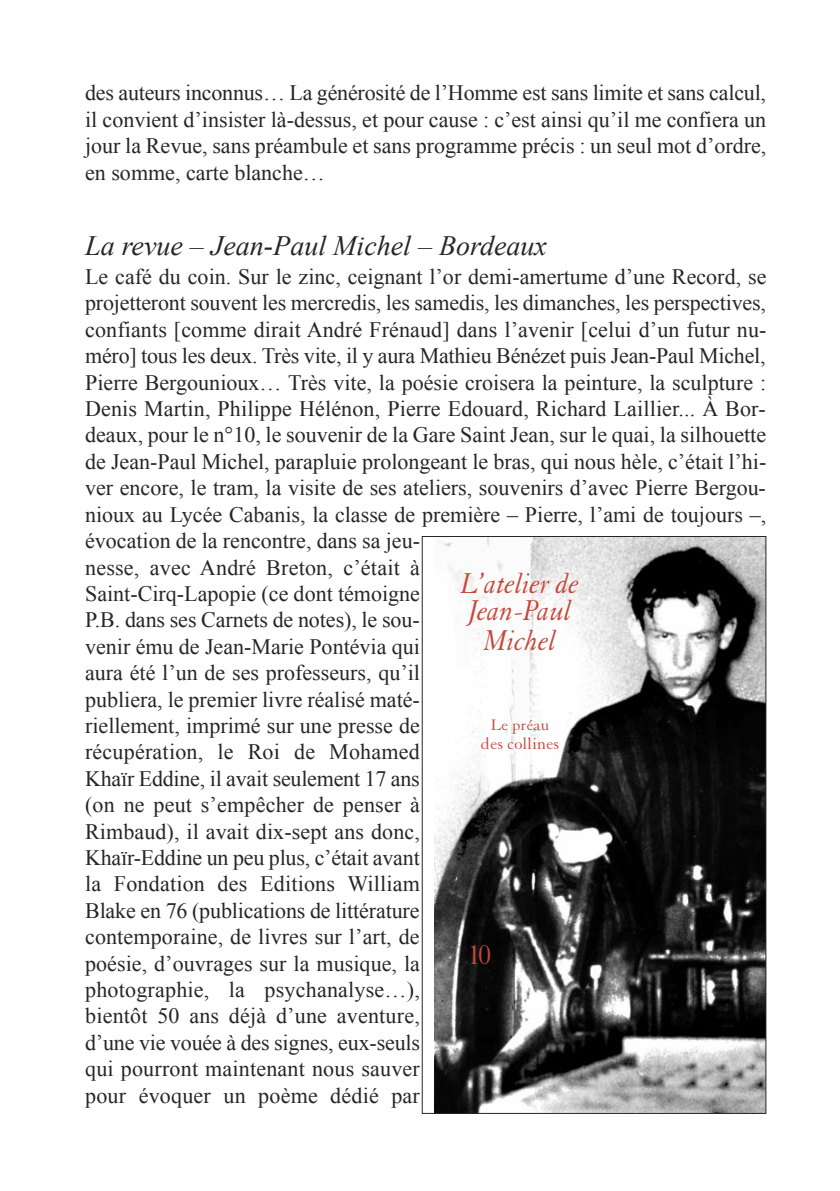
<style>
.page{position:relative;width:840px;height:1191px;background:#fff}
.page>*{position:absolute;margin:0;border:0;box-sizing:border-box;transform-origin:0 0}
.t1{font:italic 31.2px/28.6px "Granjon";letter-spacing:.005em;color:#c6473b;text-align:center;scale:.9 1}
.t2{font:29.4px "Granjon";color:#c6473b}
.t3{font:italic 28px "Times New Roman";color:#272627}
.t4{font:22px/26.4px "Times New Roman";color:#272627;text-align:justify}
.t5{font:17.4px "Granjon";letter-spacing:.015em;color:#c6473b}
.t6{font:16.4px "Granjon";letter-spacing:.01em;color:#c6473b}
</style>
<div class="page">
<img style="left:434px;top:538px;width:329px;height:573px">
<p class="t4" style="left:85px;top:80px;width:682px">des auteurs inconnus… La générosité de l’Homme est sans limite et sans calcul, il convient d’insister là-dessus, et pour cause : c’est ainsi qu’il me confiera un jour la Revue, sans préambule et sans programme précis : un seul mot d’ordre, en somme, carte blanche…</p>
<p class="t3" style="left:85px;top:230px;width:463px">La revue – Jean-Paul Michel – Bordeaux</p>
<p class="t4" style="left:85px;top:263px;width:682px;text-align:left">Le café du coin. Sur le zinc, ceignant l’or demi-amertume d’une Record, se projetteront souvent les mercredis, les samedis, les dimanches, les perspectives, confiants [comme dirait André Frénaud] dans l’avenir [celui d’un futur nu&shy;méro] tous les deux. Très vite, il y aura Mathieu Bénézet puis Jean-Paul Michel, Pierre Bergounioux… Très vite, la poésie croisera la peinture, la sculpture :<br>Denis Martin, Philippe Hélénon, Pierre Edouard, Richard Laillier... À Bor&shy;deaux, pour le n°10, le souvenir de la Gare Saint Jean, sur le quai, la silhouette de Jean-Paul Michel, parapluie prolongeant le bras, qui nous hèle, c’était l’hi&shy;ver encore, le tram, la visite de ses ateliers, souvenirs d’avec Pierre Bergou&shy;nioux au Lycée Cabanis, la classe de première – Pierre, l’ami de toujours –, évocation de la rencontre, dans sa jeu-<br>nesse, avec André Breton, c’était à<br>Saint-Cirq-Lapopie (ce dont témoigne<br>P.B. dans ses Carnets de notes), le sou-<br>venir ému de Jean-Marie Pontévia qui<br>aura été l’un de ses professeurs, qu’il<br>publiera, le premier livre réalisé maté-<br>riellement, imprimé sur une presse de<br>récupération, le Roi de Mohamed<br>Khaïr Eddine, il avait seulement 17 ans<br>(on ne peut s’empêcher de penser à<br>Rimbaud), il avait dix-sept ans donc,<br>Khaïr-Eddine un peu plus, c’était avant<br>la Fondation des Editions William<br>Blake en 76 (publications de littérature<br>contemporaine, de livres sur l’art, de<br>poésie, d’ouvrages sur la musique, la<br>photographie, la psychanalyse…),<br>bientôt 50 ans déjà d’une aventure,<br>d’une vie vouée à des signes, eux-seuls<br>qui pourront maintenant nous sauver<br>pour évoquer un poème dédié par</p>
<h1 class="t1" style="left:461px;top:572px;width:133px">L’atelier de<br>Jean-Paul<br>Michel</h1>
<p class="t6" style="left:490px;top:718px;width:60px">Le préau</p>
<p class="t5" style="left:480px;top:737px;width:80px">des collines</p>
<h2 class="t2" style="left:467px;top:943px;width:25px">10</h2>
</div>
